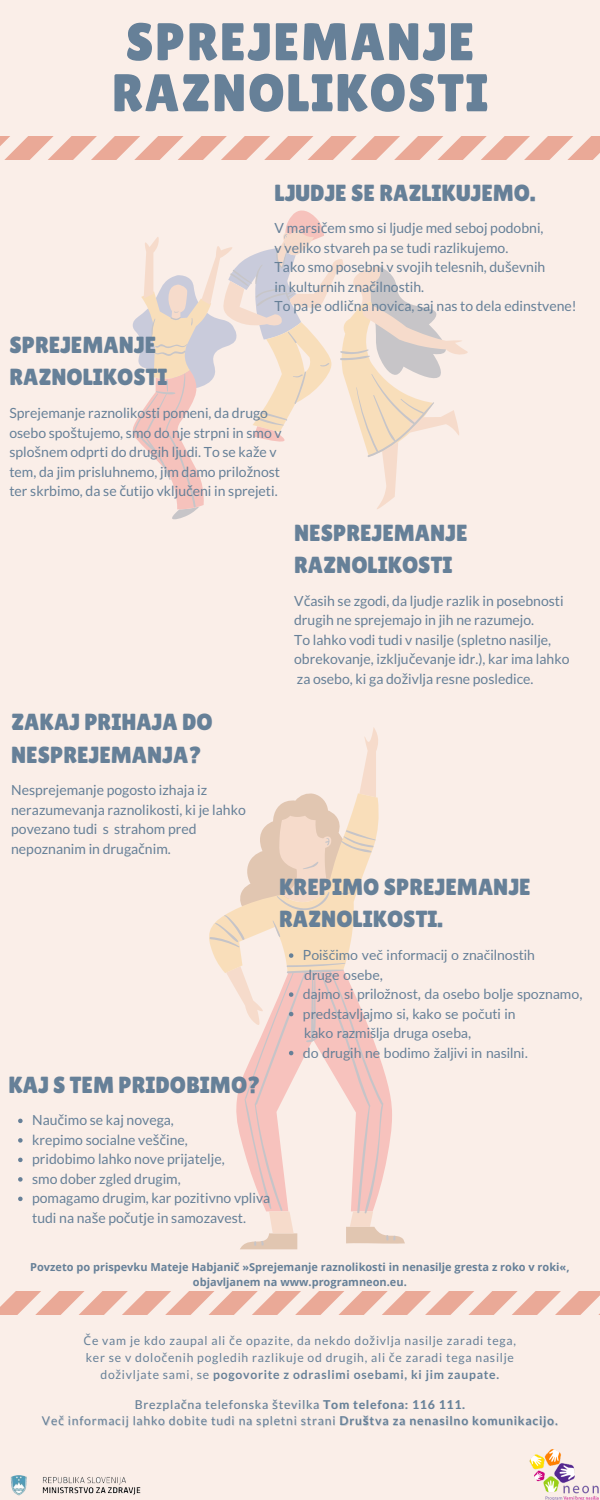
<style>
.page{position:relative;width:600px;height:1500px;background:#faeee8}
.page>*{position:absolute;margin:0;border:0;box-sizing:border-box;transform-origin:0 0}
.t1{font:53px/51px "Lilita One";letter-spacing:.03em;color:#668098}
.t2{font:23.3px/32.2px "Lilita One";color:#668098}
.t3{font:14px/19.5px "Lato";color:#668098}
.t4{font:12.2px/17px "Lato";letter-spacing:.06em;color:#668098;text-align:center}
.t5{font:700 11px/15px "Open Sans";color:#668098;text-align:center}
.s1{font-family:"Noto Sans"}
.s2{font-weight:700}
.s3{font-family:"Noto Sans";font-weight:700}
.s4{font-weight:700;color:rgb(102 128 152/.32)}
</style>
<div class="page">
<svg style="left:0;top:137px;width:600px;height:22px"></svg>
<svg style="left:0;top:1292px;width:600px;height:22px"></svg>
<svg style="left:133px;top:210px;width:190px;height:225px"></svg>
<svg style="left:177px;top:356px;width:282px;height:154px"></svg>
<svg style="left:168px;top:229px;width:300px;height:126px"></svg>
<svg style="left:134px;top:233px;width:300px;height:275px"></svg>
<svg style="left:359px;top:727px;width:19px;height:66px"></svg>
<svg style="left:226px;top:973px;width:170px;height:273px"></svg>
<svg style="left:209px;top:793px;width:170px;height:180px"></svg>
<svg style="left:289px;top:992px;width:4px;height:5px"></svg>
<svg style="left:289px;top:1012px;width:4px;height:4px"></svg>
<svg style="left:289px;top:1051px;width:4px;height:4px"></svg>
<svg style="left:18px;top:1119px;width:5px;height:4px"></svg>
<svg style="left:18px;top:1138px;width:5px;height:5px"></svg>
<svg style="left:18px;top:1158px;width:5px;height:4px"></svg>
<svg style="left:18px;top:1177px;width:5px;height:5px"></svg>
<svg style="left:18px;top:1197px;width:5px;height:4px"></svg>
<img style="left:529px;top:1449px;width:70px;height:51px">
<img style="left:10px;top:1475px;width:131px;height:21px">
<h1 class="t1" style="left:112px;top:16px;width:378px">SPREJEMANJE<br>RAZNOLIKOSTI</h1>
<h2 class="t2" style="left:275px;top:176px;width:262px">LJUDJE SE RAZLIKUJEMO.</h2>
<p class="t3" style="left:275px;top:218px;width:304px">V marsi<span class="s1">č</span>em smo si ljudje med seboj podobni,<br>v veliko stvareh pa se tudi razlikujemo.<br>Tako smo posebni v svojih telesnih, du<span class="s1">š</span>evnih<br>in kulturnih zna<span class="s1">č</span>ilnostih.<br>To pa je odli<span class="s1">č</span>na novica, saj nas to dela edinstvene!</p>
<h2 class="t2" style="left:9px;top:329px;width:160px">SPREJEMANJE<br>RAZNOLIKOSTI</h2>
<p class="t3" style="left:9px;top:403px;width:274px">Sprejemanje raznolikosti pomeni, da drugo osebo spo<span class="s1">š</span>tujemo, smo do nje strpni in smo v splo<span class="s1">š</span>nem odprti do drugih ljudi. To se ka<span class="s1">ž</span>e v tem, da jim prisluhnemo, jim damo prilo<span class="s1">ž</span>nost ter skrbimo, da se <span class="s1">č</span>utijo vklju<span class="s1">č</span>eni in sprejeti.</p>
<h2 class="t2" style="left:11px;top:706px;width:203px">ZAKAJ PRIHAJA DO<br>NESPREJEMANJA?</h2>
<p class="t3" style="left:11px;top:780px;width:236px">Nesprejemanje pogosto izhaja iz nerazumevanja raznolikosti, ki je lahko povezano tudi s strahom pred nepoznanim in druga<span class="s1">č</span>nim.</p>
<h2 class="t2" style="left:294px;top:517px;width:175px">NESPREJEMANJE<br>RAZNOLIKOSTI</h2>
<p class="t3" style="left:294px;top:591px;width:277px">V<span class="s1">č</span>asih se zgodi, da ljudje razlik in posebnosti drugih ne sprejemajo in jih ne razumejo.<br>To lahko vodi tudi v nasilje (spletno nasilje, obrekovanje, izklju<span class="s1">č</span>evanje idr.), kar ima lahko za osebo, ki ga do<span class="s1">ž</span>ivlja resne posledice.</p>
<h2 class="t2" style="left:8px;top:1068px;width:254px">KAJ S TEM PRIDOBIMO?</h2>
<p class="t3" style="left:32px;top:1110px;width:240px">Nau<span class="s1">č</span>imo se kaj novega,<br>krepimo socialne ve<span class="s1">šč</span>ine,<br>pridobimo lahko nove prijatelje,<br>smo dober zgled drugim,<br>pomagamo drugim, kar pozitivno vpliva tudi na na<span class="s1">š</span>e po<span class="s1">č</span>utje in samozavest.</p>
<h2 class="t2" style="left:279px;top:871px;width:253px">KREPIMO SPREJEMANJE<br>RAZNOLIKOSTI.</h2>
<p class="t3" style="left:303px;top:945px;width:234px">Poiščimo več informacij o značilnostih</p>
<p class="t3" style="left:303px;top:984px;width:281px">dajmo si priložnost, da osebo bolje spoznamo, predstavljajmo si, kako se počuti in</p>
<p class="t3" style="left:303px;top:1042px;width:227px">do drugih ne bodimo žaljivi in nasilni.</p>
<p class="t3" style="left:304px;top:964px;width:80px">druge osebe,</p>
<p class="t3" style="left:304px;top:1023px;width:169px">kako razmišlja druga oseba,</p>
<p class="t5" style="left:30px;top:1259px;width:541px">Povzeto po prispevku Mateje Habjanič »Sprejemanje raznolikosti in nenasilje gresta z roko v roki«, objavljanem na www.programneon.eu.</p>
<p class="t4" style="left:84px;top:1332px;width:434px"><span class="s1">Č</span>e vam je kdo zaupal ali <span class="s1">č</span>e opazite, da nekdo do<span class="s1">ž</span>ivlja nasilje zaradi tega, ker se v dolo<span class="s1">č</span>enih pogledih razlikuje od drugih, ali <span class="s1">č</span>e zaradi tega nasilje do<span class="s1">ž</span>ivljate sami, se <span class="s2">pogovorite z odraslimi osebami, ki jim zaupate.</span></p>
<p class="t4" style="left:42px;top:1395px;width:518px">Brezpla<span class="s1">č</span>na telefonska <span class="s1">š</span>tevilka <span class="s2">Tom telefona: 116 111.<br></span>Ve<span class="s1">č</span> informacij lahko dobite tudi na spletni strani <span class="s2">Dru</span><span class="s3">š</span><span class="s2">tva za nenasilno komunikacijo</span><span class="s4">.</span></p>
</div>
